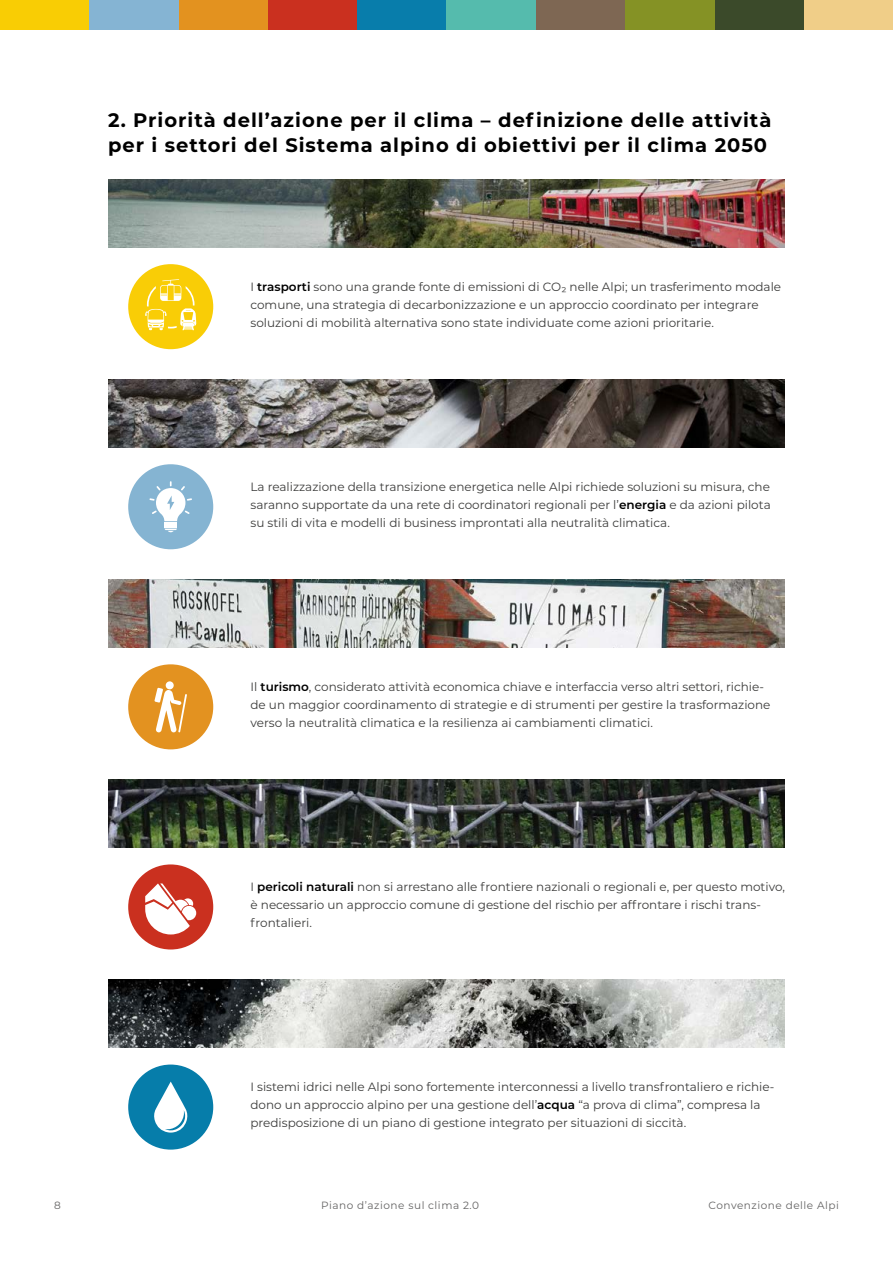
<style>
.page{position:relative;width:893px;height:1263px;background:#fff}
.page>*{position:absolute;margin:0;border:0;box-sizing:border-box;transform-origin:0 0}
.t1{font:700 19.5px/25.2px "Montserrat";letter-spacing:.05em;color:#000}
.t2{font:12px/18px "Montserrat";color:#3c3c3b}
.t3{font:10.5px "Montserrat";letter-spacing:.05em;color:#646363}
.s1{font-weight:600;color:#000}
</style>
<div class="page">
<div style="left:804px;top:0;width:89px;height:30px;background:#f0ce88"></div>
<div style="left:536px;top:0;width:89px;height:30px;background:#7e6753"></div>
<div style="left:714px;top:0;width:90px;height:30px;background:#3b4a2a"></div>
<div style="left:625px;top:0;width:89px;height:30px;background:#859225"></div>
<div style="left:0;top:0;width:89px;height:30px;background:#f9cd04"></div>
<div style="left:268px;top:0;width:89px;height:30px;background:#ca301f"></div>
<div style="left:179px;top:0;width:89px;height:30px;background:#e3921f"></div>
<div style="left:89px;top:0;width:90px;height:30px;background:#85b4d3"></div>
<div style="left:357px;top:0;width:89px;height:30px;background:#087dab"></div>
<div style="left:446px;top:0;width:90px;height:30px;background:#55bbad"></div>
<img style="left:108px;top:179px;width:677px;height:68px">
<div style="left:128px;top:264px;width:85px;height:85px;background:#f9cd06;border-radius:50%"></div>
<svg style="left:145px;top:279px;width:51px;height:51px"></svg>
<img style="left:108px;top:379px;width:677px;height:68px">
<div style="left:128px;top:464px;width:85px;height:85px;background:#85b4d2;border-radius:50%"></div>
<svg style="left:149px;top:481px;width:43px;height:51px"></svg>
<img style="left:108px;top:579px;width:677px;height:68px">
<div style="left:128px;top:664px;width:85px;height:85px;background:#e39220;border-radius:50%"></div>
<div style="left:166px;top:681px;width:8px;height:8px;background:#fff;border-radius:50%"></div>
<svg style="left:154px;top:688px;width:33px;height:44px"></svg>
<img style="left:108px;top:779px;width:677px;height:68px">
<div style="left:128px;top:864px;width:85px;height:85px;background:#ca301f;border-radius:50%"></div>
<svg style="left:145px;top:883px;width:51px;height:51px"></svg>
<img style="left:108px;top:979px;width:677px;height:68px">
<div style="left:128px;top:1064px;width:85px;height:85px;background:#067daa;border-radius:50%"></div>
<svg style="left:154px;top:1081px;width:34px;height:51px"></svg>
<h1 class="t1" style="left:108px;top:106px;width:665px">2. Priorità dell’azione per il clima – definizione delle attività per i settori del Sistema alpino di obiettivi per il clima 2050</h1>
<p class="t2" style="left:250px;top:277px;width:532px">I <span class="s1">trasporti</span> sono una grande fonte di emissioni di CO2 nelle Alpi; un trasferimento modale comune, una strategia di decarbonizzazione e un approccio coordinato per integrare soluzioni di mobilità alternativa sono state individuate come azioni prioritarie.</p>
<p class="t2" style="left:250px;top:477px;width:522px;text-align:justify">La realizzazione della transizione energetica nelle Alpi richiede soluzioni su misura, che saranno supportate da una rete di coordinatori regionali per l’<span class="s1">energia</span> e da azioni pilota su stili di vita e modelli di business improntati alla neutralità climatica.</p>
<p class="t2" style="left:250px;top:677px;width:522px">Il <span class="s1">turismo</span>, considerato attività economica chiave e interfaccia verso altri settori, richie&shy;de un maggior coordinamento di strategie e di strumenti per gestire la trasformazione verso la neutralità climatica e la resilienza ai cambiamenti climatici.</p>
<p class="t2" style="left:250px;top:877px;width:536px">I <span class="s1">pericoli naturali</span> non si arrestano alle frontiere nazionali o regionali e, per questo motivo, è necessario un approccio comune di gestione del rischio per affrontare i rischi trans&shy;frontalieri.</p>
<p class="t2" style="left:250px;top:1077px;width:525px">I sistemi idrici nelle Alpi sono fortemente interconnessi a livello transfrontaliero e richie&shy;dono un approccio alpino per una gestione dell’<span class="s1">acqua</span> “a prova di clima”, compresa la predisposizione di un piano di gestione integrato per situazioni di siccità.</p>
<p class="t3" style="left:54px;top:1198px;width:8px">8</p>
<p class="t3" style="left:321px;top:1198px;width:159px">Piano d’azione sul clima 2.0</p>
<p class="t3" style="left:709px;top:1198px;width:132px">Convenzione delle Alpi</p>
</div>
